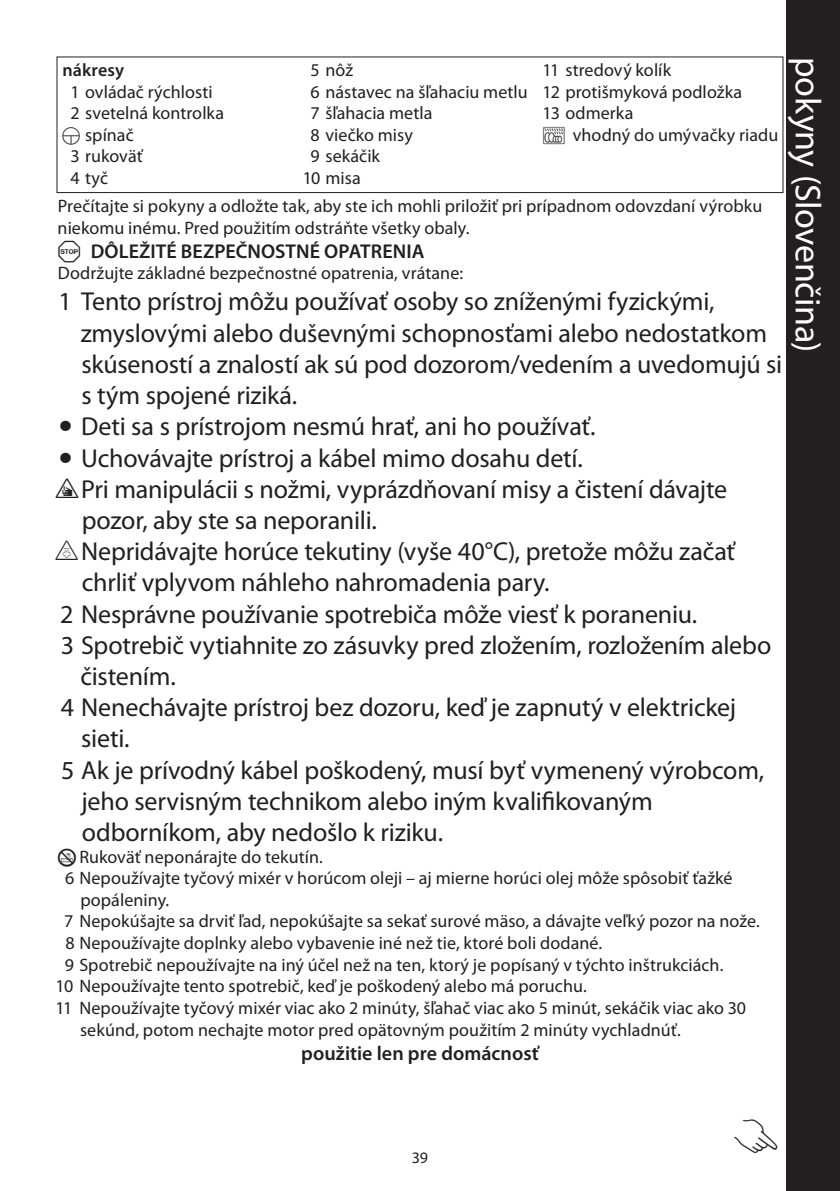
<style>
.page{position:relative;width:840px;height:1191px;background:#fff}
.page>*{position:absolute;margin:0;border:0;box-sizing:border-box;transform-origin:0 0}
.t1{font:36px "Myriad Pro";letter-spacing:-.01em;color:#fff}
.t2{font:36px "Myriad Points";color:#231f20}
.t3{font:26px/31.2px "Myriad Pro";letter-spacing:-.01em;color:#231f20}
.t4{font:600 20px "Myriad Pro";letter-spacing:.005em;color:#231f20}
.t5{font:18px/21.6px "Myriad Pro";letter-spacing:.005em;color:#231f20}
.t6{font:600 18px "Myriad Pro";letter-spacing:.005em;color:#231f20}
.t7{font:16px "Myriad Pro";color:#231f20}
.s1{font-family:"Myriad Graphics"}
.s2{font-family:"Myriad Bitsn Bobs"}
.s3{font-family:"Myriad Points";font-weight:400}
</style>
<div class="page">
<div style="left:57px;top:57px;width:725px;height:136px;border:1px solid #231f20"></div>
<div style="left:785px;top:0;width:54px;height:1191px;background:#231f20"></div>
<h1 class="t1" style="left:826px;top:57px;width:297px;rotate:90deg">pokyny (Slovenčina)</h1>
<p class="t6" style="left:62px;top:60px;width:63px">nákresy</p>
<p class="t5" style="left:70px;top:81px;width:144px">1 ovládač rýchlosti</p>
<p class="t5" style="left:70px;top:103px;width:155px">2 svetelná kontrolka</p>
<p class="t5" style="left:62px;top:124px;width:73px"><span class="s1">4</span> spínač</p>
<p class="t5" style="left:70px;top:146px;width:74px">3 rukoväť</p>
<p class="t5" style="left:70px;top:167px;width:39px">4 tyč</p>
<p class="t5" style="left:542px;top:59px;width:237px">11 stredový kolík<br>12 protišmyková podložka<br>13 odmerka<br><span class="s2">`</span> vhodný do umývačky riadu</p>
<p class="t5" style="left:310px;top:59px;width:44px">5 nôž</p>
<p class="t5" style="left:310px;top:81px;width:218px">6 nástavec na šľahaciu metlu</p>
<p class="t5" style="left:310px;top:103px;width:123px">7 šľahacia metla</p>
<p class="t5" style="left:310px;top:124px;width:104px">8 viečko misy</p>
<p class="t5" style="left:310px;top:146px;width:71px">9 sekáčik</p>
<p class="t5" style="left:302px;top:167px;width:59px">10 misa</p>
<p class="t5" style="left:58px;top:195px;width:705px">Prečítajte si pokyny a odložte tak, aby ste ich mohli priložiť pri prípadnom odovzdaní výrobku niekomu inému. Pred použitím odstráňte všetky obaly.</p>
<p class="t4" style="left:58px;top:240px;width:368px"><span class="s3">A</span> DÔLEŽITÉ BEZPEČNOSTNÉ OPATRENIA</p>
<p class="t5" style="left:58px;top:263px;width:406px">Dodržujte základné bezpečnostné opatrenia, vrátane:</p>
<h2 class="t3" style="left:81px;top:286px;width:702px;text-indent:-22px">1 Tento prístroj môžu používať osoby so zníženými fyzickými, zmyslovými alebo duševnými schopnosťami alebo nedostatkom skúseností a znalostí ak sú pod dozorom/vedením a uvedomujú si s tým spojené riziká.</h2>
<h2 class="t3" style="left:59px;top:411px;width:537px">• Deti sa s prístrojom nesmú hrať, ani ho používať.</h2>
<h2 class="t3" style="left:59px;top:442px;width:524px">• Uchovávajte prístroj a kábel mimo dosahu detí.</h2>
<h2 class="t3" style="left:81px;top:474px;width:647px">Pri manipulácii s nožmi, vyprázdňovaní misy a čistení dávajte</h2>
<h2 class="t3" style="left:82px;top:505px;width:296px">pozor, aby ste sa neporanili.</h2>
<h2 class="t3" style="left:81px;top:536px;width:655px">Nepridávajte horúce tekutiny (vyše 40°C), pretože môžu začať</h2>
<h2 class="t3" style="left:82px;top:567px;width:468px">chrliť vplyvom náhleho nahromadenia pary.</h2>
<h2 class="t3" style="left:60px;top:598px;width:638px">2 Nesprávne používanie spotrebiča môže viesť k poraneniu.</h2>
<h2 class="t3" style="left:61px;top:630px;width:711px">3 Spotrebič vytiahnite zo zásuvky pred zložením, rozložením alebo</h2>
<h2 class="t3" style="left:80px;top:661px;width:97px">čistením.</h2>
<h2 class="t3" style="left:61px;top:692px;width:676px">4 Nenechávajte prístroj bez dozoru, keď je zapnutý v elektrickej</h2>
<h2 class="t3" style="left:81px;top:723px;width:50px">sieti.</h2>
<h2 class="t3" style="left:61px;top:754px;width:704px">5 Ak je prívodný kábel poškodený, musí byť vymenený výrobcom,</h2>
<h2 class="t3" style="left:81px;top:786px;width:572px">jeho servisným technikom alebo iným kvalifikovaným</h2>
<h2 class="t3" style="left:82px;top:817px;width:362px">odborníkom, aby nedošlo k riziku.</h2>
<p class="t5" style="left:57px;top:846px;width:267px">★ Rukoväť neponárajte do tekutín.</p>
<p class="t5" style="left:65px;top:867px;width:668px">6 Nepoužívajte tyčový mixér v horúcom oleji – aj mierne horúci olej môže spôsobiť ťažké</p>
<p class="t5" style="left:80px;top:889px;width:90px">popáleniny.</p>
<p class="t5" style="left:64px;top:911px;width:696px">7 Nepokúšajte sa drviť ľad, nepokúšajte sa sekať surové mäso, a dávajte veľký pozor na nože.</p>
<p class="t5" style="left:66px;top:932px;width:538px">8 Nepoužívajte doplnky alebo vybavenie iné než tie, ktoré boli dodané.</p>
<p class="t5" style="left:65px;top:954px;width:659px">9 Spotrebič nepoužívajte na iný účel než na ten, ktorý je popísaný v týchto inštrukciách.</p>
<p class="t5" style="left:56px;top:975px;width:532px">10 Nepoužívajte tento spotrebič, keď je poškodený alebo má poruchu.</p>
<p class="t5" style="left:56px;top:997px;width:691px">11 Nepoužívajte tyčový mixér viac ako 2 minúty, šľahač viac ako 5 minút, sekáčik viac ako 30</p>
<p class="t5" style="left:80px;top:1019px;width:602px">sekúnd, potom nechajte motor pred opätovným použitím 2 minúty vychladnúť.</p>
<p class="t4" style="left:301px;top:1041px;width:239px">použitie len pre domácnosť</p>
<p class="t7" style="left:411px;top:1149px;width:18px">39</p>
<h1 class="t2" style="left:731px;top:1114px;width:48px">[</h1>
</div>
